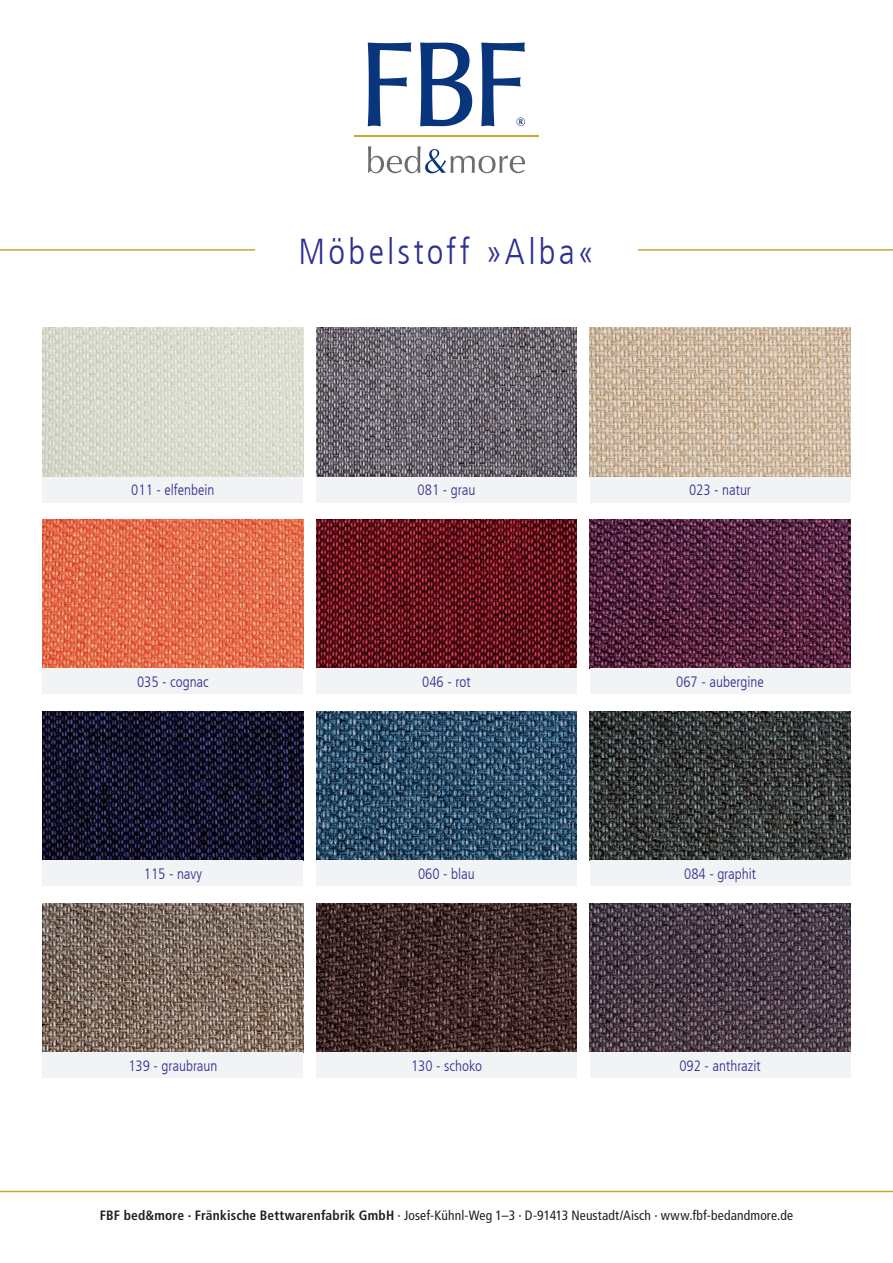
<style>
.page{position:relative;width:893px;height:1263px;background:#fff}
.page>*{position:absolute;margin:0;border:0;box-sizing:border-box;transform-origin:0 0}
.t1{font:300 condensed 36px "Frutiger LT Com";letter-spacing:.095em;color:#2e3092}
.t2{font:300 condensed 15px "Frutiger LT Com";color:#2e3092}
.t3{font:condensed 13.5px "Frutiger LT Com";letter-spacing:.01em;color:#231f20}
.s1{font-weight:700}
</style>
<div class="page">
<svg style="left:368px;top:146px;width:157px;height:27px"></svg>
<svg style="left:420px;top:43px;width:52px;height:83px"></svg>
<svg style="left:368px;top:43px;width:43px;height:83px"></svg>
<svg style="left:481px;top:43px;width:44px;height:83px"></svg>
<hr style="left:354px;top:135px;width:185px;height:1px;background:#c6a82e">
<hr style="left:0;top:1191px;width:893px;height:1px;background:#c6a82e">
<hr style="left:0;top:249px;width:255px;height:2px;background:#c6a82e">
<hr style="left:638px;top:249px;width:255px;height:2px;background:#c6a82e">
<img style="left:590px;top:328px;width:260px;height:149px">
<img style="left:316px;top:328px;width:260px;height:149px">
<img style="left:43px;top:328px;width:260px;height:149px">
<img style="left:590px;top:903px;width:260px;height:148px">
<img style="left:316px;top:903px;width:261px;height:149px">
<img style="left:43px;top:903px;width:260px;height:149px">
<img style="left:316px;top:712px;width:261px;height:148px">
<img style="left:43px;top:712px;width:260px;height:148px">
<img style="left:590px;top:520px;width:260px;height:148px">
<img style="left:316px;top:520px;width:261px;height:149px">
<img style="left:43px;top:520px;width:260px;height:149px">
<div style="left:43px;top:477px;width:260px;height:25px;background:#f2f3f4"></div>
<div style="left:316px;top:477px;width:261px;height:25px;background:#f2f3f4"></div>
<div style="left:590px;top:477px;width:260px;height:25px;background:#f2f3f4"></div>
<div style="left:43px;top:669px;width:260px;height:25px;background:#f2f3f4"></div>
<div style="left:316px;top:669px;width:261px;height:25px;background:#f2f3f4"></div>
<div style="left:590px;top:669px;width:260px;height:25px;background:#f2f3f4"></div>
<div style="left:43px;top:860px;width:260px;height:26px;background:#f2f3f4"></div>
<img style="left:590px;top:712px;width:260px;height:148px">
<div style="left:590px;top:860px;width:260px;height:26px;background:#f2f3f4"></div>
<div style="left:43px;top:1052px;width:260px;height:26px;background:#f2f3f4"></div>
<div style="left:316px;top:860px;width:261px;height:26px;background:#f2f3f4"></div>
<div style="left:316px;top:1052px;width:261px;height:26px;background:#f2f3f4"></div>
<div style="left:590px;top:1052px;width:260px;height:26px;background:#f2f3f4"></div>
<h1 class="t1" style="left:298px;top:231px;width:298px">Möbelstoff »Alba«</h1>
<p class="t2" style="left:131px;top:481px;width:85px">011 - elfenbein</p>
<p class="t2" style="left:418px;top:481px;width:59px">081 - grau</p>
<p class="t2" style="left:689px;top:481px;width:64px">023 - natur</p>
<p class="t2" style="left:137px;top:673px;width:73px">035 - cognac</p>
<p class="t2" style="left:422px;top:673px;width:50px">046 - rot</p>
<p class="t2" style="left:676px;top:673px;width:89px">067 - aubergine</p>
<p class="t2" style="left:144px;top:865px;width:60px">115 - navy</p>
<p class="t2" style="left:684px;top:865px;width:73px">084 - graphit</p>
<p class="t2" style="left:418px;top:865px;width:58px">060 - blau</p>
<p class="t2" style="left:128px;top:1057px;width:91px">139 - graubraun</p>
<p class="t2" style="left:411px;top:1057px;width:72px">130 - schoko</p>
<p class="t2" style="left:679px;top:1057px;width:83px">092 - anthrazit</p>
<p class="t3" style="left:100px;top:1208px;width:695px"><span class="s1">FBF bed&amp;more · Fränkische Bettwarenfabrik GmbH</span> · Josef-Kühnl-Weg 1–3 · D-91413 Neustadt/Aisch · www.fbf-bedandmore.de</p>
</div>
